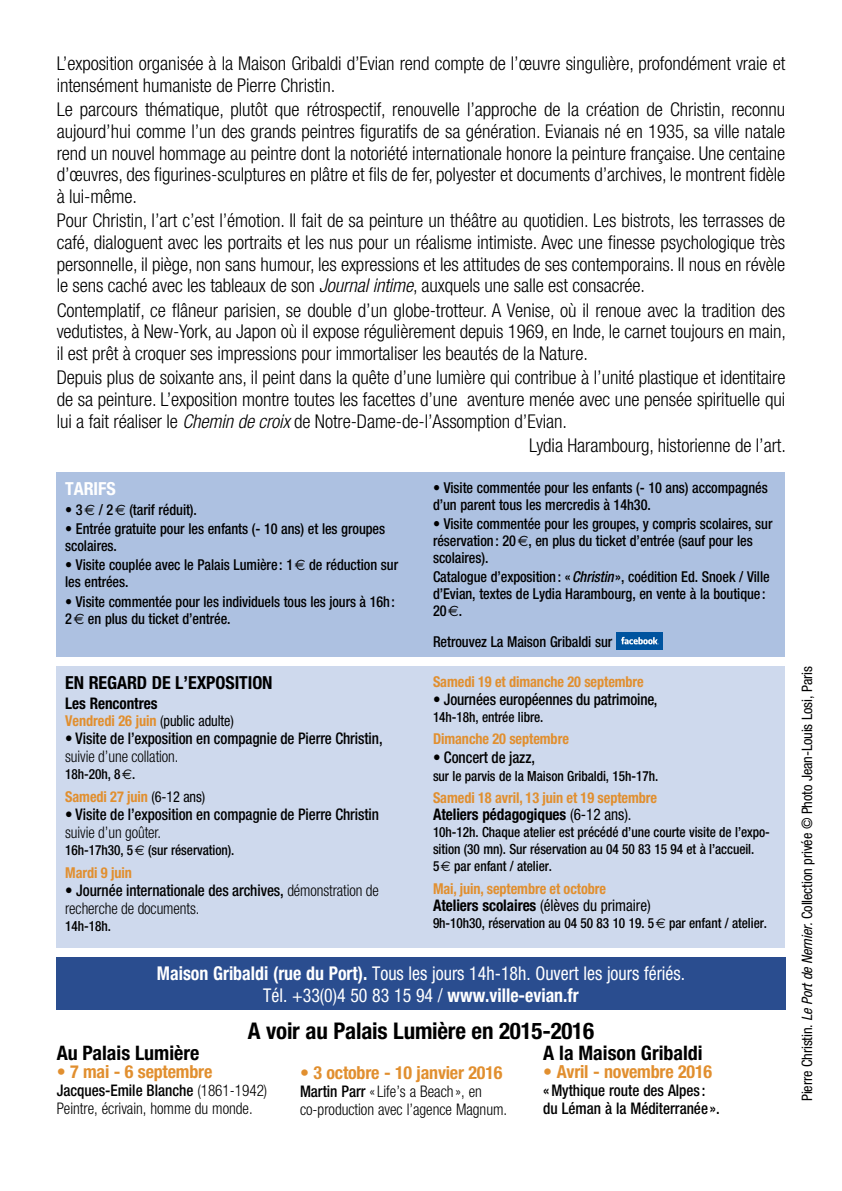
<style>
.page{position:relative;width:842px;height:1191px;background:#fff}
.page>*{position:absolute;margin:0;border:0;box-sizing:border-box;transform-origin:0 0}
.t1{font:700 condensed 23px "Helvetica Neue";letter-spacing:-.01em;color:#000}
.t2{font:700 condensed 20px "Helvetica Neue";color:#000}
.t3{font:300 condensed 19px/21.6px "Helvetica Neue";letter-spacing:-.005em;color:#000;text-align:justify}
.t4{font:condensed 19px/22px "Helvetica Neue";color:#fff;text-align:center;scale:.94 1}
.t5{font:700 condensed 18px "Helvetica Neue";letter-spacing:-.01em;color:#e18f2f}
.t6{font:700 condensed 18px "Helvetica Neue";letter-spacing:-.005em;color:#000}
.t7{font:700 condensed 18px "Helvetica Neue";color:#fff}
.t8{font:500 condensed 16px "Helvetica Neue";letter-spacing:-.005em;color:#000;scale:.94 1}
.t9{font:300 condensed 16px/18px "Helvetica Neue";color:#000;scale:.95 1}
.t10{font:300 condensed 16px/18.2px "Helvetica Neue";color:#000;scale:.94 1}
.t11{font:500 condensed 16px/18px "Helvetica Neue";letter-spacing:-.005em;color:#000;scale:.95 1}
.t12{font:700 condensed 16px "Helvetica Neue";letter-spacing:-.005em;color:#000;scale:.95 1}
.t13{font:condensed 16px "Helvetica Neue";letter-spacing:-.005em;color:#000;scale:.95 1}
.t14{font:500 condensed 15px/17px "Helvetica Neue";letter-spacing:-.005em;color:#000;scale:.95 1}
.t15{font:700 condensed 15px "Helvetica Neue";letter-spacing:-.005em;color:#e18f2f;scale:.95 1}
.t16{font:condensed 14.4px "Helvetica Neue";letter-spacing:-.01em;color:#000}
.t17{font:500 condensed 14px/17px "Helvetica Neue";letter-spacing:-.005em;color:#000;scale:.95 1}
.s1{font-style:italic}
.s2{font-family:"Euro Sans";font-weight:400;font-stretch:normal}
.s3{font-weight:400;color:#000}
.s4{font-weight:500}
.s5{font-weight:400}
.s6{font-weight:700}
</style>
<div class="page">
<div style="left:56px;top:957px;width:730px;height:52px;background:#2a4d8f"></div>
<div style="left:57px;top:666px;width:728px;height:281px;background:#ced9ed"></div>
<div style="left:57px;top:472px;width:728px;height:184px;background:#adc1e1"></div>
<div style="left:616px;top:632px;width:47px;height:17px;background:#00549f"></div>
<svg style="left:621px;top:637px;width:38px;height:7px"></svg>
<p class="t3" style="left:57px;top:53px;width:730px">L’exposition organisée à la Maison Gribaldi d’Evian rend compte de l’œuvre singulière, profondément vraie et intensément humaniste de Pierre Christin.</p>
<p class="t3" style="left:57px;top:99px;width:730px">Le parcours thématique, plutôt que rétrospectif, renouvelle l’approche de la création de Christin, reconnu aujourd’hui comme l’un des grands peintres figuratifs de sa génération. Evianais né en 1935, sa ville natale rend un nouvel hommage au peintre dont la notoriété internationale honore la peinture française. Une centaine d’œuvres, des figurines-sculptures en plâtre et fils de fer, polyester et documents d’archives, le montrent fidèle à lui-même.</p>
<p class="t3" style="left:57px;top:210px;width:730px">Pour Christin, l’art c’est l’émotion. Il fait de sa peinture un théâtre au quotidien. Les bistrots, les terrasses de café, dialoguent avec les portraits et les nus pour un réalisme intimiste. Avec une finesse psychologique très personnelle, il piège, non sans humour, les expressions et les attitudes de ses contemporains. Il nous en révèle le sens caché avec les tableaux de son <span class="s1">Journal intime</span>, auxquels une salle est consacrée.</p>
<p class="t3" style="left:57px;top:299px;width:731px">Contemplatif, ce flâneur parisien, se double d’un globe-trotteur. A Venise, où il renoue avec la tradition des vedutistes, à New-York, au Japon où il expose régulièrement depuis 1969, en Inde, le carnet toujours en main, il est prêt à croquer ses impressions pour immortaliser les beautés de la Nature.</p>
<p class="t3" style="left:57px;top:366px;width:730px">Depuis plus de soixante ans, il peint dans la quête d’une lumière qui contribue à l’unité plastique et identitaire de sa peinture. L’exposition montre toutes les facettes d’une aventure menée avec une pensée spirituelle qui lui a fait réaliser le <span class="s1">Chemin de croix</span> de Notre-Dame-de-l’Assomption d’Evian.</p>
<p class="t3" style="left:529px;top:434px;width:258px">Lydia Harambourg, historienne de l’art.</p>
<p class="t7" style="left:65px;top:477px;width:52px">Tarifs</p>
<p class="t14" style="left:65px;top:500px;width:140px">• 3<span class="s2">€</span> / 2<span class="s2">€</span> (tarif réduit).</p>
<p class="t14" style="left:65px;top:520px;width:338px">• Entrée gratuite pour les enfants (- 10 ans) et les groupes scolaires.</p>
<p class="t14" style="left:65px;top:556px;width:352px">• Visite couplée avec le Palais Lumière: 1<span class="s2">€</span> de réduction sur les entrées.</p>
<p class="t14" style="left:65px;top:592px;width:349px">• Visite commentée pour les individuels tous les jours à 16h:<br>2<span class="s2">€</span> en plus du ticket d’entrée.</p>
<p class="t6" style="left:65px;top:671px;width:209px">En regard de l’exposition</p>
<p class="t12" style="left:65px;top:693px;width:99px">Les Rencontres</p>
<p class="t15" style="left:65px;top:711px;width:179px">Vendredi 26 juin <span class="s3">(public adulte)</span></p>
<p class="t8" style="left:65px;top:728px;width:339px">• Visite de l’exposition en compagnie de Pierre Christin,</p>
<p class="t10" style="left:65px;top:747px;width:122px">suivie d’une collation.</p>
<p class="t17" style="left:65px;top:765px;width:75px">18h-20h, 8<span class="s2">€</span>.</p>
<p class="t15" style="left:65px;top:787px;width:149px">Samedi 27 juin <span class="s3">(6-12 ans)</span></p>
<p class="t8" style="left:65px;top:805px;width:335px">• Visite de l’exposition en compagnie de Pierre Christin</p>
<p class="t10" style="left:65px;top:823px;width:104px">suivie d’un goûter.</p>
<p class="t17" style="left:65px;top:841px;width:180px">16h-17h30, 5<span class="s2">€</span> (sur réservation).</p>
<p class="t15" style="left:65px;top:863px;width:72px">Mardi 9 juin</p>
<p class="t10" style="left:65px;top:881px;width:335px"><span class="s4">• Journée internationale des archives,</span> démonstration de recherche de documents.</p>
<p class="t17" style="left:65px;top:917px;width:50px">14h-18h.</p>
<p class="t14" style="left:433px;top:478px;width:354px">• Visite commentée pour les enfants (- 10 ans) accompagnés d’un parent tous les mercredis à 14h30.</p>
<p class="t14" style="left:433px;top:515px;width:359px">• Visite commentée pour les groupes, y compris scolaires, sur réservation: 20<span class="s2">€</span>, en plus du ticket d’entrée (sauf pour les scolaires).</p>
<p class="t14" style="left:433px;top:568px;width:356px">Catalogue d’exposition: «<span class="s1">Christin</span>», coédition Ed. Snoek / Ville d’Evian, textes de Lydia Harambourg, en vente à la boutique:<br>20<span class="s2">€</span>.</p>
<p class="t14" style="left:433px;top:632px;width:190px">Retrouvez La Maison Gribaldi sur</p>
<p class="t15" style="left:433px;top:672px;width:223px">Samedi 19 et dimanche 20 septembre</p>
<p class="t8" style="left:433px;top:689px;width:240px">• Journées européennes du patrimoine,</p>
<p class="t17" style="left:433px;top:708px;width:118px">14h-18h, entrée libre.</p>
<p class="t15" style="left:433px;top:730px;width:145px">Dimanche 20 septembre</p>
<p class="t8" style="left:433px;top:747px;width:110px">• Concert de jazz,</p>
<p class="t17" style="left:433px;top:767px;width:239px">sur le parvis de la Maison Gribaldi, 15h-17h.</p>
<p class="t15" style="left:433px;top:789px;width:237px">Samedi 18 avril, 13 juin et 19 septembre</p>
<p class="t12" style="left:433px;top:805px;width:211px">Ateliers pédagogiques <span class="s5">(6-12 ans).</span></p>
<p class="t17" style="left:433px;top:823px;width:356px">10h-12h. Chaque atelier est précédé d’une courte visite de l’expo&shy;sition (30 mn). Sur réservation au 04 50 83 15 94 et à l’accueil.<br>5<span class="s2">€</span> par enfant / atelier.</p>
<p class="t15" style="left:433px;top:879px;width:184px">Mai, juin, septembre et octobre</p>
<p class="t13" style="left:433px;top:896px;width:231px"><span class="s6">Ateliers scolaires</span> (élèves du primaire)</p>
<p class="t17" style="left:433px;top:914px;width:353px">9h-10h30, réservation au 04 50 83 10 19. 5<span class="s2">€</span> par enfant / atelier.</p>
<p class="t4" style="left:157px;top:962px;width:563px"><span class="s6">Maison Gribaldi (rue du Port).</span> Tous les jours 14h-18h. Ouvert les jours fériés.<br>Tél. +33(0)4 50 83 15 94 / <span class="s6">www.ville-evian.fr</span></p>
<p class="t1" style="left:248px;top:1016px;width:348px">A voir au Palais Lumière en 2015-2016</p>
<p class="t2" style="left:57px;top:1041px;width:144px">Au Palais Lumière</p>
<p class="t5" style="left:57px;top:1061px;width:157px">• 7 mai - 6 septembre</p>
<p class="t9" style="left:57px;top:1081px;width:223px"><span class="s4">Jacques-Emile Blanche</span> (1861-1942)<br>Peintre, écrivain, homme du monde.</p>
<p class="t5" style="left:300px;top:1061px;width:204px">• 3 octobre - 10 janvier 2016</p>
<p class="t9" style="left:300px;top:1082px;width:219px"><span class="s4">Martin Parr</span> « Life’s a Beach », en co-production avec l’agence Magnum.</p>
<p class="t2" style="left:543px;top:1041px;width:161px">A la Maison Gribaldi</p>
<p class="t5" style="left:543px;top:1061px;width:170px">• Avril - novembre 2016</p>
<p class="t11" style="left:543px;top:1081px;width:187px">«Mythique route des Alpes : du Léman à la Méditerranée ».</p>
<p class="t16" style="left:799px;top:1101px;width:436px;rotate:-90deg">Pierre Christin. <span class="s1">Le Port de Nernier.</span> Collection privée © Photo Jean-Louis Losi, Paris</p>
</div>
